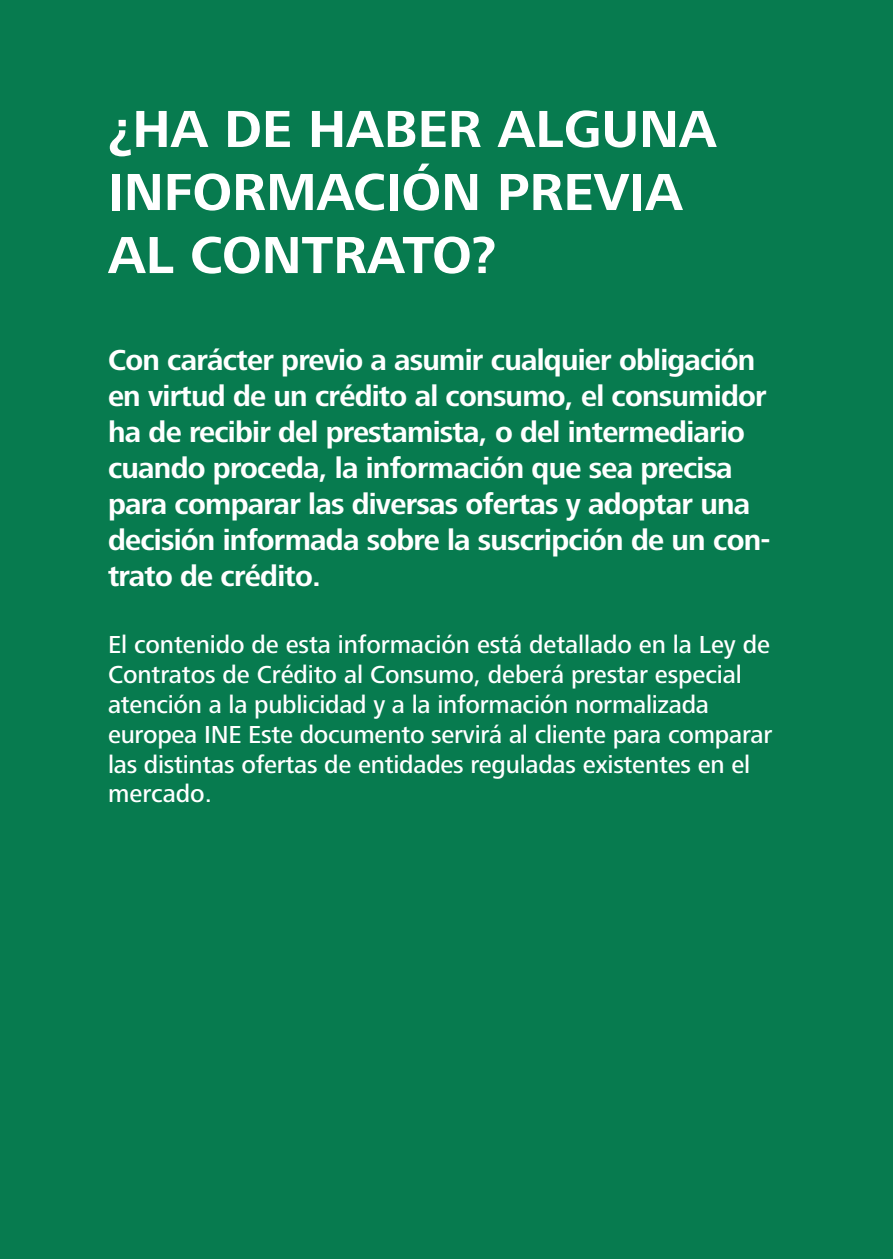
<style>
.page{position:relative;width:893px;height:1259px;background:#077b4f}
.page>*{position:absolute;margin:0;border:0;box-sizing:border-box;transform-origin:0 0}
.t1{font:700 54px/63px "Frutiger Next LT";color:#fff}
.t2{font:700 30px/36px "Frutiger Next LT";letter-spacing:-.025em;color:#fff}
.t3{font:500 25.5px/30px "Frutiger Next LT";letter-spacing:-.01em;color:#fff}
</style>
<div class="page">
<h1 class="t1" style="left:108px;top:97px;width:610px">¿HA DE HABER ALGUNA<br>INFORMACIÓN PREVIA<br>AL CONTRATO?</h1>
<p class="t2" style="left:108px;top:342px;width:664px">Con carácter previo a asumir cualquier obligación en virtud de un crédito al consumo, el consumidor ha de recibir del prestamista, o del intermediario cuando proceda, la información que sea precisa para comparar las diversas ofertas y adoptar una decisión informada sobre la suscripción de un con&shy;trato de crédito.</p>
<p class="t3" style="left:108px;top:629px;width:666px">El contenido de esta información está detallado en la Ley de Contratos de Crédito al Consumo, deberá prestar especial atención a la publicidad y a la información normalizada europea INE Este documento servirá al cliente para comparar las distintas ofertas de entidades reguladas existentes en el mercado.</p>
</div>
